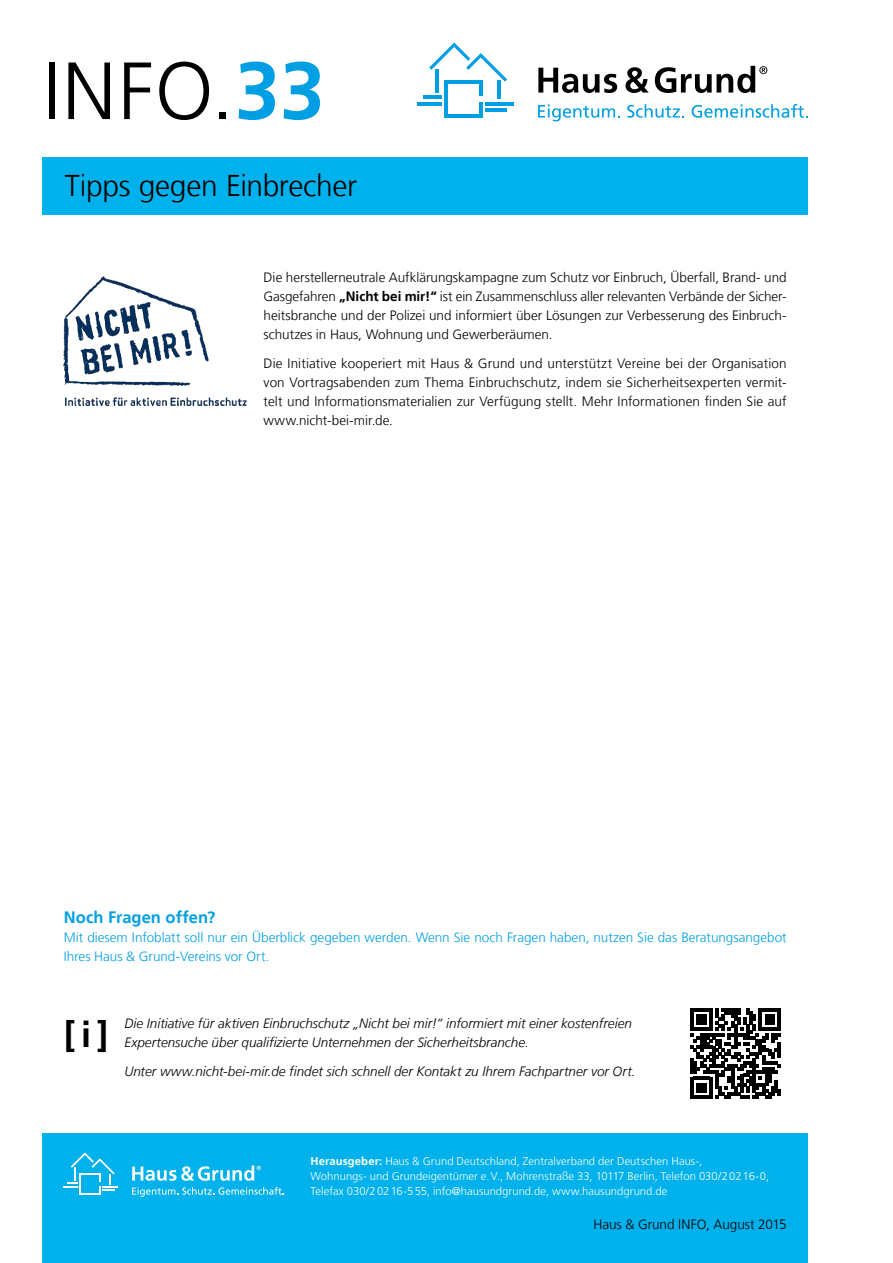
<style>
.page{position:relative;width:893px;height:1263px;background:#fff}
.page>*{position:absolute;margin:0;border:0;box-sizing:border-box;transform-origin:0 0}
.t1{font:300 81px "Frutiger LT";color:#000}
.t2{font:700 36px "Frutiger LT";color:#000}
.t3{font:300 30px "Frutiger LT";letter-spacing:-.015em;color:#000}
.t4{font:700 16.5px "Frutiger LT";color:#009fe3}
.t5{font:300 13.5px/19.2px "Frutiger LT";color:#000;text-align:justify}
.t6{font:italic 300 13.5px/19.2px "Frutiger LT";color:#000}
.t7{font:300 13.5px/19.2px "Frutiger LT";color:#009fe3}
.t8{font:300 11.25px/15px "Frutiger LT";letter-spacing:.005em;color:#fff}
.s1{font-weight:700;color:#009fe3}
.s2{font-weight:700}
</style>
<div class="page">
<div style="left:43px;top:1133px;width:765px;height:130px;background:#00b1eb"></div>
<svg style="left:64px;top:1152px;width:54px;height:43px"></svg>
<svg style="left:132px;top:1165px;width:129px;height:16px"></svg>
<svg style="left:132px;top:1187px;width:152px;height:10px"></svg>
<div style="left:43px;top:157px;width:765px;height:58px;background:#00b1eb"></div>
<hr style="left:445px;top:80px;width:3px;height:38px;background:#009fe3">
<hr style="left:479px;top:102px;width:3px;height:16px;background:#009fe3">
<hr style="left:445px;top:114px;width:37px;height:4px;background:#009fe3">
<hr style="left:445px;top:80px;width:37px;height:3px;background:#009fe3">
<hr style="left:485px;top:108px;width:22px;height:3px;background:#009fe3">
<hr style="left:485px;top:102px;width:28px;height:3px;background:#009fe3">
<hr style="left:479px;top:80px;width:3px;height:16px;background:#009fe3">
<hr style="left:498px;top:81px;width:3px;height:18px;background:#009fe3">
<hr style="left:423px;top:96px;width:19px;height:3px;background:#009fe3">
<hr style="left:417px;top:102px;width:25px;height:3px;background:#009fe3">
<hr style="left:435px;top:69px;width:4px;height:24px;background:#009fe3">
<svg style="left:429px;top:43px;width:78px;height:39px"></svg>
<svg style="left:538px;top:68px;width:79px;height:25px"></svg>
<svg style="left:625px;top:67px;width:24px;height:26px"></svg>
<svg style="left:655px;top:66px;width:112px;height:27px"></svg>
<svg style="left:538px;top:105px;width:82px;height:16px"></svg>
<svg style="left:627px;top:104px;width:57px;height:14px"></svg>
<svg style="left:692px;top:104px;width:116px;height:14px"></svg>
<img style="left:63px;top:276px;width:184px;height:129px">
<svg style="left:691px;top:1008px;width:90px;height:90px"></svg>
<h1 class="t1" style="left:43px;top:45px;width:284px">INFO.<span class="s1">33</span></h1>
<h3 class="t3" style="left:65px;top:168px;width:294px">Tipps gegen Einbrecher</h3>
<p class="t5" style="left:264px;top:268px;width:524px">Die herstellerneutrale Aufklärungskampagne zum Schutz vor Einbruch, Überfall, Brand- und Gasgefahren <span class="s2">„Nicht bei mir!“</span> ist ein Zusammenschluss aller relevanten Verbände der Sicher&shy;heitsbranche und der Polizei und informiert über Lösungen zur Verbesserung des Einbruch&shy;schutzes in Haus, Wohnung und Gewerberäumen.</p>
<p class="t5" style="left:264px;top:354px;width:525px">Die Initiative kooperiert mit Haus &amp; Grund und unterstützt Vereine bei der Organisation von Vortragsabenden zum Thema Einbruchschutz, indem sie Sicherheitsexperten vermit&shy;telt und Informationsmaterialien zur Verfügung stellt. Mehr Informationen finden Sie auf www.nicht-bei-mir.de.</p>
<p class="t4" style="left:64px;top:907px;width:153px">Noch Fragen offen?</p>
<p class="t7" style="left:64px;top:928px;width:724px">Mit diesem Infoblatt soll nur ein Überblick gegeben werden. Wenn Sie noch Fragen haben, nutzen Sie das Beratungsangebot<br>Ihres Haus &amp; Grund-Vereins vor Ort.</p>
<h2 class="t2" style="left:64px;top:1013px;width:46px">[i]</h2>
<p class="t6" style="left:124px;top:1014px;width:509px">Die Initiative für aktiven Einbruchschutz „Nicht bei mir!“ informiert mit einer kostenfreien<br>Expertensuche über qualifizierte Unternehmen der Sicherheitsbranche.</p>
<p class="t6" style="left:124px;top:1062px;width:513px">Unter www.nicht-bei-mir.de findet sich schnell der Kontakt zu Ihrem Fachpartner vor Ort.</p>
<p class="t8" style="left:310px;top:1154px;width:460px"><span class="s2">Herausgeber:</span> Haus &amp; Grund Deutschland, Zentralverband der Deutschen Haus-,<br>Wohnungs- und Grundeigentümer e.V., Mohrenstraße 33, 10117 Berlin, Telefon 030/20216-0,<br>Telefax 030/20216-555, info@hausundgrund.de, www.hausundgrund.de</p>
<p class="t5" style="left:593px;top:1215px;width:195px">Haus &amp; Grund INFO, August 2015</p>
</div>
